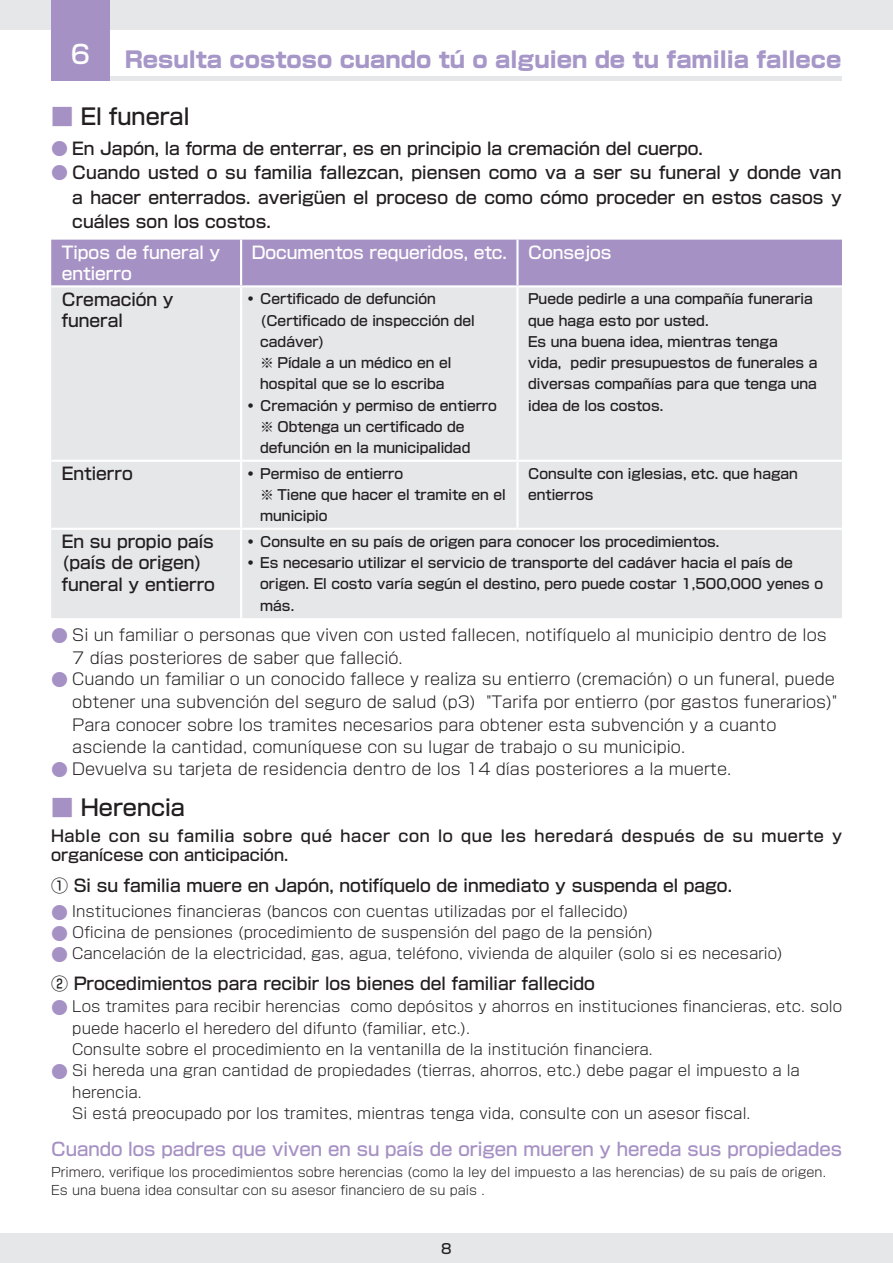
<style>
.page{position:relative;width:893px;height:1263px;background:#fff}
.page>*{position:absolute;margin:0;border:0;box-sizing:border-box;transform-origin:0 0}
.t1{font:500 25.5px "Shin Go Pro";color:#fff}
.t2{font:800 22.35px "Shin Go Pro";color:#a697c8}
.t3{font:500 22.35px "Shin Go Pro";color:#231f20}
.t4{font:500 18px "Shin Go Pro";letter-spacing:-.005em;color:#a691c4}
.t5{font:500 16.95px/21.3px "Shin Go Pro";color:#231f20}
.t6{font:500 16.95px/21.3px "Shin Go Pro";color:#fff}
.t7{font:300 15.9px/22.5px "Shin Go Pro";color:#231f20}
.t8{font:500 15.9px/19.2px "Shin Go Pro";letter-spacing:.04em;color:#231f20}
.t9{font:300 14.85px/21.8px "Shin Go Pro";color:#231f20}
.t10{font:500 13.8px/21.3px "Shin Go Pro";color:#231f20}
.t11{font:300 12.75px/18.1px "Shin Go Pro";color:#231f20}
.s1{color:#a691c4}
.s2{font-weight:300;color:#a691c4}
.s3{font-size:16.95px;color:#a691c4}
</style>
<div class="page">
<div style="left:0;top:0;width:893px;height:30px;background:#e6e7e9"></div>
<div style="left:0;top:1233px;width:893px;height:30px;background:#e6e7e9"></div>
<div style="left:109px;top:76px;width:733px;height:5px;background:#e6e7e9"></div>
<div style="left:51px;top:0;width:58px;height:81px;background:#a691c4"></div>
<div style="left:51px;top:240px;width:791px;height:45px;background:#a691c4"></div>
<div style="left:51px;top:287px;width:791px;height:331px;background:#e6e7e9"></div>
<hr style="left:240px;top:240px;width:2px;height:45px;background:#fff">
<hr style="left:240px;top:287px;width:2px;height:173px;background:#fff">
<hr style="left:240px;top:462px;width:2px;height:66px;background:#fff">
<hr style="left:51px;top:528px;width:190px;height:2px;background:#fff">
<hr style="left:241px;top:528px;width:276px;height:2px;background:#fff">
<hr style="left:240px;top:530px;width:2px;height:88px;background:#fff">
<hr style="left:517px;top:528px;width:325px;height:2px;background:#fff">
<hr style="left:516px;top:240px;width:3px;height:45px;background:#fff">
<hr style="left:516px;top:287px;width:3px;height:173px;background:#fff">
<hr style="left:51px;top:460px;width:190px;height:2px;background:#fff">
<hr style="left:241px;top:460px;width:276px;height:2px;background:#fff">
<hr style="left:517px;top:460px;width:325px;height:2px;background:#fff">
<hr style="left:516px;top:462px;width:3px;height:66px;background:#fff">
<h1 class="t1" style="left:71px;top:34px;width:21px">6</h1>
<h2 class="t2" style="left:125px;top:42px;width:718px">Resulta costoso cuando tú o alguien de tu familia fallece</h2>
<h2 class="t3" style="left:51px;top:98px;width:140px"><span class="s1">■</span> El funeral</h2>
<p class="t5" style="left:51px;top:136px;width:653px"><span class="s2">●</span> En Japón, la forma de enterrar, es en principio la cremación del cuerpo.</p>
<p class="t5" style="left:72px;top:158px;width:771px;line-height:24.5px;text-align:justify;text-indent:-21px"><span class="s2">●</span> Cuando usted o su familia fallezcan, piensen como va a ser su funeral y donde van a hacer enterrados. averigüen el proceso de como cómo proceder en estos casos y cuáles son los costos.</p>
<p class="t6" style="left:62px;top:240px;width:160px">Tipos de funeral y entierro</p>
<p class="t6" style="left:252px;top:240px;width:361px">Documentos requeridos, etc. Consejos</p>
<p class="t5" style="left:62px;top:286px;width:113px">Cremación y funeral</p>
<p class="t10" style="left:260px;top:287px;width:216px;text-indent:-13px">• Certificado de defunción (Certificado de inspección del cadáver)<br>※ Pídale a un médico en el hospital que se lo escriba</p>
<p class="t10" style="left:260px;top:393px;width:238px;text-indent:-13px">• Cremación y permiso de entierro ※ Obtenga un certificado de defunción en la municipalidad</p>
<p class="t10" style="left:528px;top:287px;width:291px">Puede pedirle a una compañía funeraria que haga esto por usted.<br>Es una buena idea, mientras tenga<br>vida, pedir presupuestos de funerales a diversas compañías para que tenga una idea de los costos.</p>
<p class="t5" style="left:62px;top:461px;width:72px">Entierro</p>
<p class="t10" style="left:260px;top:461px;width:247px;text-indent:-13px">• Permiso de entierro<br>※ Tiene que hacer el tramite en el municipio</p>
<p class="t10" style="left:528px;top:461px;width:271px">Consulte con iglesias, etc. que hagan entierros</p>
<p class="t5" style="left:62px;top:529px;width:155px">En su propio país (país de origen) funeral y entierro</p>
<p class="t10" style="left:247px;top:529px;width:473px">• Consulte en su país de origen para conocer los procedimientos.</p>
<p class="t10" style="left:260px;top:550px;width:565px;text-indent:-13px">• Es necesario utilizar el servicio de transporte del cadáver hacia el país de origen. El costo varía según el destino, pero puede costar 1,500,000 yenes o más.</p>
<p class="t7" style="left:72px;top:621px;width:756px;text-indent:-21px"><span class="s3">●</span> Si un familiar o personas que viven con usted fallecen, notifíquelo al municipio dentro de los<br>7 días posteriores de saber que falleció.</p>
<p class="t7" style="left:72px;top:666px;width:766px;text-indent:-21px"><span class="s3">●</span> Cuando un familiar o un conocido fallece y realiza su entierro (cremación) o un funeral, puede obtener una subvención del seguro de salud (p3) "Tarifa por entierro (por gastos funerarios)" Para conocer sobre los tramites necesarios para obtener esta subvención y a cuanto asciende la cantidad, comuníquese con su lugar de trabajo o su municipio.</p>
<p class="t7" style="left:51px;top:755px;width:682px"><span class="s3">●</span> Devuelva su tarjeta de residencia dentro de los 14 días posteriores a la muerte.</p>
<h2 class="t3" style="left:51px;top:789px;width:135px"><span class="s1">■</span> Herencia</h2>
<p class="t8" style="left:51px;top:825px;width:793px">Hable con su familia sobre qué hacer con lo que les heredará después de su muerte y organícese con anticipación.</p>
<p class="t5" style="left:51px;top:873px;width:682px">① Si su familia muere en Japón, notifíquelo de inmediato y suspenda el pago.</p>
<p class="t9" style="left:51px;top:898px;width:579px"><span class="s3">●</span> Instituciones financieras (bancos con cuentas utilizadas por el fallecido)</p>
<p class="t9" style="left:51px;top:920px;width:618px"><span class="s3">●</span> Oficina de pensiones (procedimiento de suspensión del pago de la pensión)　</p>
<p class="t9" style="left:51px;top:941px;width:733px"><span class="s3">●</span> Cancelación de la electricidad, gas, agua, teléfono, vivienda de alquiler (solo si es necesario)</p>
<p class="t5" style="left:51px;top:971px;width:545px">② Procedimientos para recibir los bienes del familiar fallecido</p>
<p class="t9" style="left:72px;top:993px;width:771px;text-indent:-21px"><span class="s3">●</span> Los tramites para recibir herencias como depósitos y ahorros en instituciones financieras, etc. solo puede hacerlo el heredero del difunto (familiar, etc.).<br>Consulte sobre el procedimiento en la ventanilla de la institución financiera.</p>
<p class="t9" style="left:72px;top:1057px;width:729px;text-indent:-21px"><span class="s3">●</span> Si hereda una gran cantidad de propiedades (tierras, ahorros, etc.) debe pagar el impuesto a la herencia.<br>Si está preocupado por los tramites, mientras tenga vida, consulte con un asesor fiscal.</p>
<h3 class="t4" style="left:51px;top:1134px;width:793px">Cuando los padres que viven en su país de origen mueren y hereda sus propiedades</h3>
<p class="t11" style="left:51px;top:1162px;width:776px">Primero, verifique los procedimientos sobre herencias (como la ley del impuesto a las herencias) de su país de origen.<br>Es una buena idea consultar con su asesor financiero de su país .</p>
<p class="t10" style="left:441px;top:1237px;width:12px">8</p>
</div>
